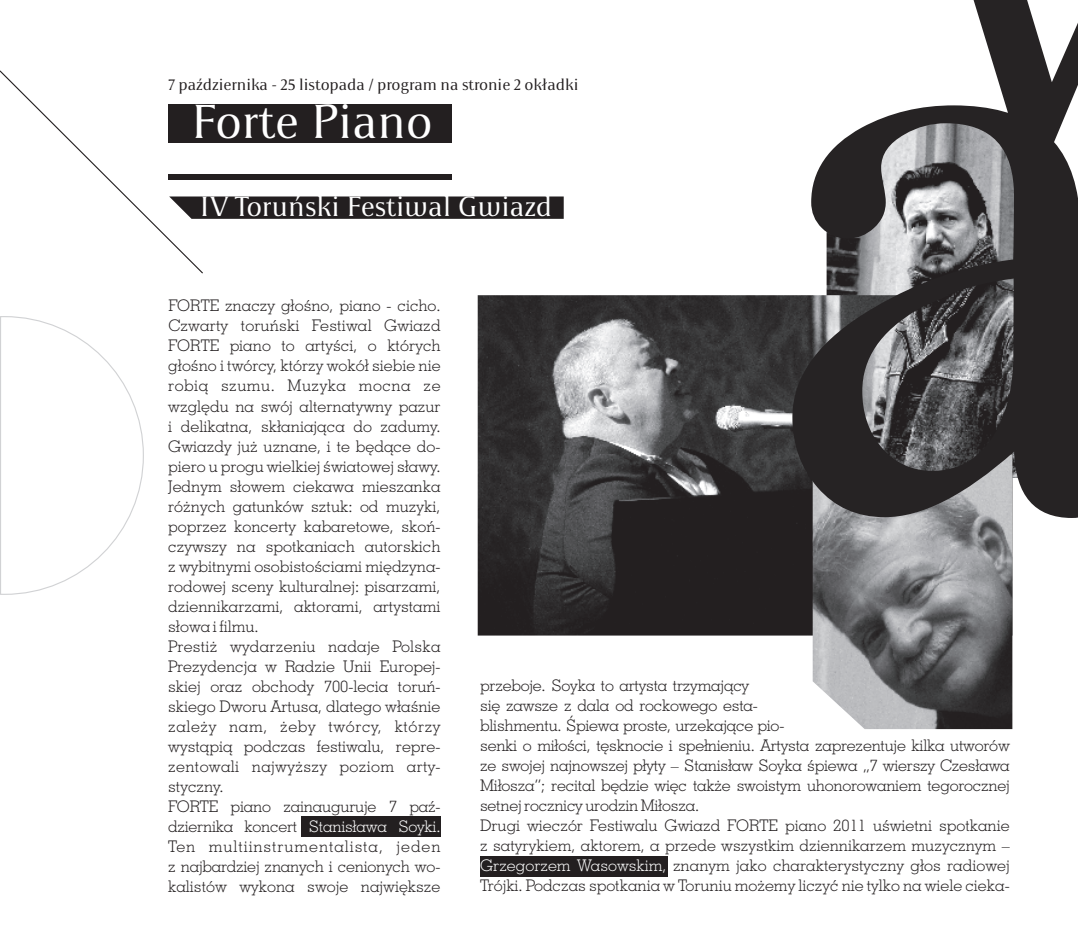
<style>
.page{position:relative;width:1078px;height:936px;background:#fff}
.page>*{position:absolute;margin:0;border:0;box-sizing:border-box;transform-origin:0 0}
.t1{font:48px "Apolonia";letter-spacing:-.01em;color:#fff}
.t2{font:28px "Apolonia";color:#fff}
.t3{font:300 16px/20px "Geometric Slab 703 L2";color:#231f20}
.t4{font:16px "Apolonia";color:#231f20}
.t5{font:300 16px "Geometric Slab 703 L2";letter-spacing:-.015em;color:#fff}
.s1{color:#fff}
</style>
<div class="page">
<svg style="left:761px;top:624px;width:252px;height:89px"></svg>
<img style="left:477px;top:295px;width:335px;height:340px">
<div style="left:301px;top:816px;width:139px;height:20px;background:#231f20"></div>
<div style="left:168px;top:105px;width:283px;height:38px;background:#231f20"></div>
<div style="left:168px;top:174px;width:283px;height:6px;background:#231f20"></div>
<svg style="left:204px;top:196px;width:359px;height:23px;background:#292526"></svg>
<svg style="left:0;top:70px;width:204px;height:204px"></svg>
<svg style="left:0;top:316px;width:144px;height:279px"></svg>
<div style="left:480px;top:856px;width:187px;height:20px;background:#231f20"></div>
<img style="left:812px;top:518px;width:200px;height:211px">
<svg style="left:792px;top:105px;width:285px;height:413px;background:#5c5b5c"></svg>
<svg style="left:973px;top:0;width:105px;height:152px"></svg>
<svg style="left:1077px;top:198px;width:1px;height:319px"></svg>
<p class="t4" style="left:168px;top:78px;width:411px">7 października - 25 listopada / program na stronie 2 okładki</p>
<h1 class="t1" style="left:190px;top:103px;width:244px">Forte Piano</h1>
<h2 class="t2" style="left:199px;top:196px;width:354px">IV Toruński Festiwal Gwiazd</h2>
<p class="t3" style="left:168px;top:297px;width:274px">FORTE znaczy głośno, piano - cicho.<br>Czwarty toruński Festiwal Gwiazd FORTE piano to artyści, o których głośno i twórcy, którzy wokół siebie nie robią szumu. Muzyka mocna ze względu na swój alternatywny pazur i delikatna, skłaniająca do zadumy.<br>Gwiazdy już uznane, i te będące do&shy;piero u progu wielkiej światowej sławy.<br>Jednym słowem ciekawa mieszanka różnych gatunków sztuk: od muzyki, poprzez koncerty kabaretowe, skoń&shy;czywszy na spotkaniach autorskich z wybitnymi osobistościami międzyna&shy;rodowej sceny kulturalnej: pisarzami, dziennikarzami, aktorami, artystami słowa i filmu.<br>Prestiż wydarzeniu nadaje Polska Prezydencja w Radzie Unii Europej&shy;skiej oraz obchody 700-lecia toruń&shy;skiego Dworu Artusa, dlatego właśnie zależy nam, żeby twórcy, którzy wystąpią podczas festiwalu, repre&shy;zentowali najwyższy poziom arty&shy;styczny.<br>FORTE piano zainauguruje 7 paź&shy;dziernika koncert<br>Ten multiinstrumentalista, jeden z najbardziej znanych i cenionych wo&shy;kalistów wykona swoje największe</p>
<p class="t5" style="left:308px;top:819px;width:133px">Stanisława Soyki.</p>
<p class="t3" style="left:480px;top:677px;width:531px">przeboje. Soyka to artysta trzymający<br>się zawsze z dala od rockowego esta-<br>blishmentu. Śpiewa proste, urzekające pio-<br>senki o miłości, tęsknocie i spełnieniu. Artysta zaprezentuje kilka utworów ze swojej najnowszej płyty – Stanisław Soyka śpiewa „7 wierszy Czesława Miłosza”; recital będzie więc także swoistym uhonorowaniem tegorocznej setnej rocznicy urodzin Miłosza.<br>Drugi wieczór Festiwalu Gwiazd FORTE piano 2011 uświetni spotkanie z satyrykiem, aktorem, a przede wszystkim dziennikarzem muzycznym – <span class="s1">Grzegorzem Wasowskim,</span> znanym jako charakterystyczny głos radiowej Trójki. Podczas spotkania w Toruniu możemy liczyć nie tylko na wiele cieka-</p>
</div>
